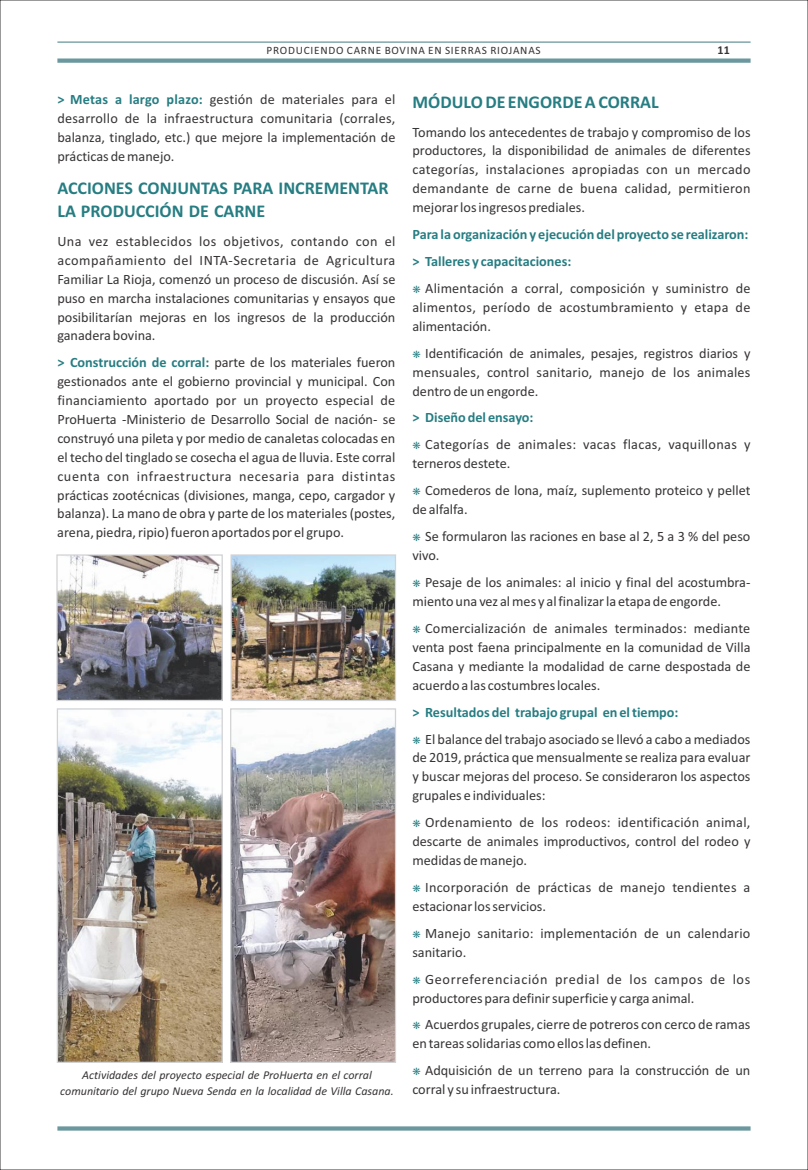
<style>
.page{position:relative;width:808px;height:1170px;background:#fff}
.page>*{position:absolute;margin:0;border:0;box-sizing:border-box;transform-origin:0 0}
.t1{font:700 18px/23.9px "Calibri";color:#267d82}
.t2{font:14.25px/18.9px "Calibri";color:#373435}
.t3{font:14.25px/18.9px "Calibri";letter-spacing:.02em;color:#373435}
.t4{font:700 14.25px/27px "Calibri";color:#267d82}
.t5{font:14.25px/27px "Calibri";letter-spacing:.025em;color:#373435}
.t6{font:italic 12px/15.5px "Calibri";color:#373435;text-align:center}
.t7{font:700 12px "Calibri";color:#373435}
.t8{font:11.25px "Calibri";letter-spacing:.07em;color:#373435}
.s1{font-family:"Dixieland";font-weight:400;font-size:10.5px}
.s2{font-weight:400;color:#373435}
.s3{font-family:"Dixieland";font-size:10.5px;color:#267d82}
.s4{font-weight:700;color:#267d82}
</style>
<div class="page">
<img style="left:232px;top:556px;width:162px;height:143px">
<div style="left:230px;top:554px;width:166px;height:147px;border:1px solid #d2d3d5"></div>
<img style="left:58px;top:556px;width:163px;height:143px">
<div style="left:56px;top:554px;width:167px;height:147px;border:1px solid #d2d3d5"></div>
<img style="left:59px;top:710px;width:162px;height:350px">
<div style="left:57px;top:708px;width:166px;height:354px;border:1px solid #d2d3d5"></div>
<img style="left:232px;top:710px;width:162px;height:350px">
<div style="left:230px;top:708px;width:166px;height:354px;border:1px solid #d2d3d5"></div>
<svg style="left:57px;top:1126px;width:693px;height:4px;background:#78a1a7"></svg>
<hr style="left:57px;top:41px;width:693px;height:2px;background:#6a989e">
<div style="left:57px;top:58px;width:693px;height:5px;background:#6a989e"></div>
<p class="t8" style="left:267px;top:46px;width:276px">PRODUCIENDO CARNE BOVINA EN SIERRAS RIOJANAS</p>
<p class="t7" style="left:718px;top:45px;width:14px">11</p>
<p class="t1" style="left:412px;top:91px;width:248px">MÓDULO DE ENGORDE A CORRAL</p>
<p class="t2" style="left:412px;top:123px;width:340px;text-align:justify">Tomando los antecedentes de trabajo y compromiso de los productores, la disponibilidad de animales de diferentes categorías, instalaciones apropiadas con un mercado demandante de carne de buena calidad, permitieron mejorar los ingresos prediales.</p>
<p class="t4" style="left:412px;top:222px;width:340px">Para la organización y ejecución del proyecto se realizaron: &gt; Talleres y capacitaciones:<br><span class="s1">k</span> <span class="s2">Alimentación a corral, composición y suministro de</span></p>
<p class="t3" style="left:412px;top:299px;width:340px">alimentos, período de acostumbramiento y etapa de alimentación.</p>
<p class="t2" style="left:412px;top:345px;width:340px;text-align:justify"><span class="s3">k</span> Identificación de animales, pesajes, registros diarios y mensuales, control sanitario, manejo de los animales dentro de un engorde.</p>
<p class="t5" style="left:412px;top:405px;width:340px"><span class="s4">&gt; Diseño del ensayo:<br></span><span class="s3">k</span> Categorías de animales: vacas flacas, vaquillonas y</p>
<p class="t2" style="left:412px;top:451px;width:340px;line-height:27px">terneros destete.<br><span class="s3">k</span> Comederos de lona, maíz, suplemento proteico y pellet</p>
<p class="t2" style="left:412px;top:497px;width:340px;line-height:27px">de alfalfa.<br><span class="s3">k</span> Se formularon las raciones en base al 2, 5 a 3 % del peso</p>
<p class="t2" style="left:412px;top:543px;width:340px;line-height:27px">vivo.<br><span class="s3">k</span> Pesaje de los animales: al inicio y final del acostumbra-</p>
<p class="t2" style="left:412px;top:589px;width:339px;line-height:27px">miento una vez al mes y al finalizar la etapa de engorde.<br><span class="s3">k</span> Comercialización de animales terminados: mediante</p>
<p class="t2" style="left:412px;top:638px;width:340px;text-align:justify">venta post faena principalmente en la comunidad de Villa Casana y mediante la modalidad de carne despostada de acuerdo a las costumbres locales.</p>
<p class="t2" style="left:412px;top:699px;width:340px;line-height:27px"><span class="s4">&gt; Resultados del trabajo grupal en el tiempo:<br></span><span class="s3">k</span> El balance del trabajo asociado se llevó a cabo a mediados</p>
<p class="t2" style="left:412px;top:749px;width:340px;text-align:justify">de 2019, práctica que mensualmente se realiza para evaluar y buscar mejoras del proceso. Se consideraron los aspectos grupales e individuales:</p>
<p class="t2" style="left:412px;top:814px;width:340px;text-align:justify"><span class="s3">k</span> Ordenamiento de los rodeos: identificación animal, descarte de animales improductivos, control del rodeo y medidas de manejo.</p>
<p class="t3" style="left:412px;top:878px;width:340px"><span class="s3">k</span> Incorporación de prácticas de manejo tendientes a estacionar los servicios.</p>
<p class="t2" style="left:412px;top:924px;width:340px"><span class="s3">k</span> Manejo sanitario: implementación de un calendario sanitario.</p>
<p class="t2" style="left:412px;top:970px;width:340px"><span class="s3">k</span> Georreferenciación predial de los campos de los productores para definir superficie y carga animal.</p>
<p class="t2" style="left:412px;top:1016px;width:340px"><span class="s3">k</span> Acuerdos grupales, cierre de potreros con cerco de ramas en tareas solidarias como ellos las definen.</p>
<p class="t2" style="left:412px;top:1062px;width:340px"><span class="s3">k</span> Adquisición de un terreno para la construcción de un corral y su infraestructura.</p>
<p class="t2" style="left:57px;top:91px;width:340px;text-align:justify"><span class="s4">&gt; Metas a largo plazo:</span> gestión de materiales para el desarrollo de la infraestructura comunitaria (corrales, balanza, tinglado, etc.) que mejore la implementación de prácticas de manejo.</p>
<p class="t1" style="left:57px;top:177px;width:333px">ACCIONES CONJUNTAS PARA INCREMENTAR<br>LA PRODUCCIÓN DE CARNE</p>
<p class="t2" style="left:57px;top:233px;width:340px;text-align:justify">Una vez establecidos los objetivos, contando con el acompañamiento del INTA-Secretaria de Agricultura Familiar La Rioja, comenzó un proceso de discusión. Así se puso en marcha instalaciones comunitarias y ensayos que posibilitarían mejoras en los ingresos de la producción ganadera bovina.</p>
<p class="t2" style="left:57px;top:354px;width:340px;text-align:justify"><span class="s4">&gt; Construcción de corral:</span> parte de los materiales fueron gestionados ante el gobierno provincial y municipal. Con financiamiento aportado por un proyecto especial de ProHuerta -Ministerio de Desarrollo Social de nación- se construyó una pileta y por medio de canaletas colocadas en el techo del tinglado se cosecha el agua de lluvia. Este corral cuenta con infraestructura necesaria para distintas prácticas zootécnicas (divisiones, manga, cepo, cargador y balanza). La mano de obra y parte de los materiales (postes, arena, piedra, ripio) fueron aportados por el grupo.</p>
<p class="t6" style="left:60px;top:1068px;width:335px">Actividades del proyecto especial de ProHuerta en el corral comunitario del grupo Nueva Senda en la localidad de Villa Casana.</p>
</div>
